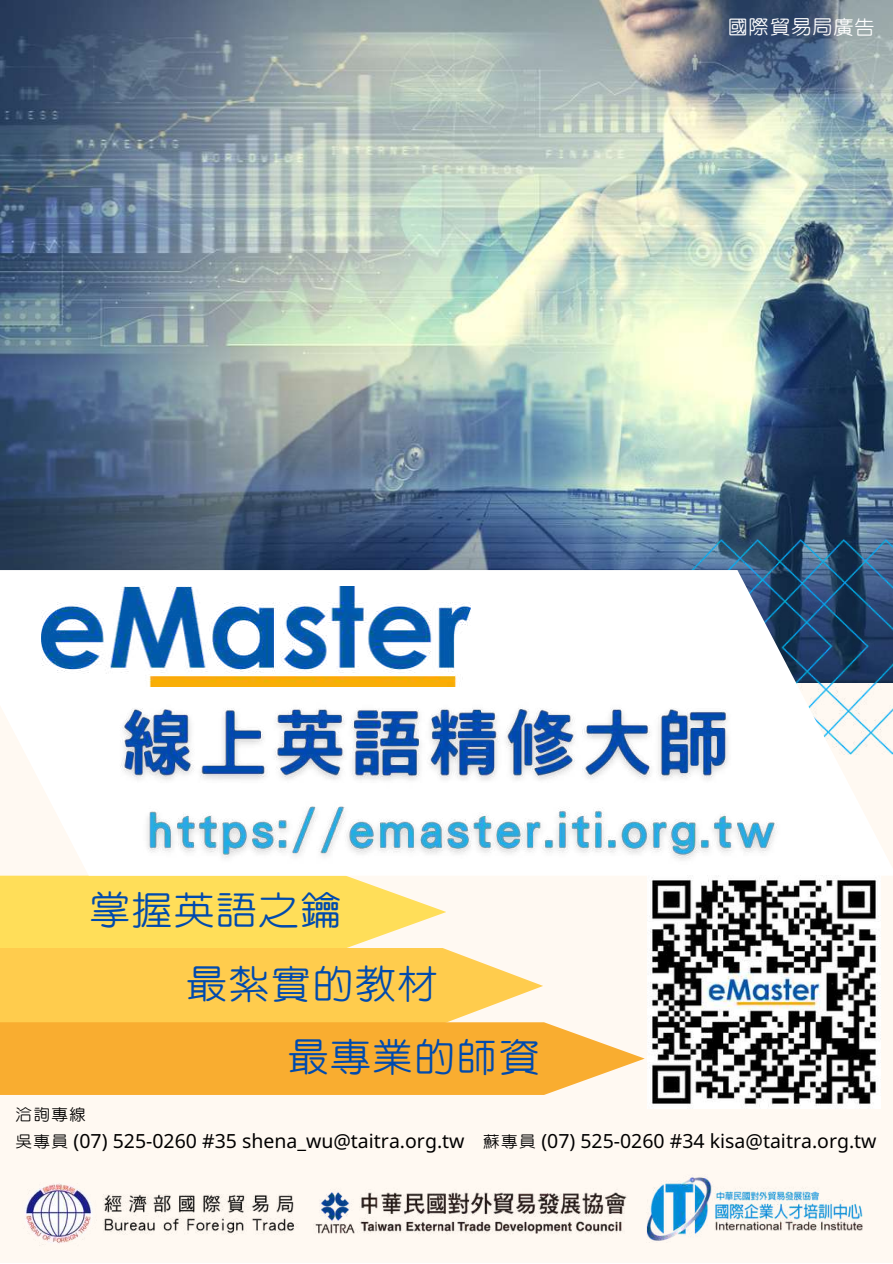
<style>
.page{position:relative;width:893px;height:1264px;background:#fff}
.page>*{position:absolute;margin:0;border:0;box-sizing:border-box;transform-origin:0 0}
.t1{font:48px "cw Te X Yen";letter-spacing:-.04em;color:#004aad}
.t2{font:24px "cw Te X Yen";letter-spacing:-.04em;color:#fff}
.t3{font:19.5px "Noto Sans";color:#000}
.t4{font:19.5px "cw Te X Yen";color:#000}
.s1{font-family:"cw Te X Yen"}
</style>
<div class="page">
<div style="left:0;top:0;width:892px;height:1262px;background:#fff9f2"></div>
<img style="left:0;top:0;width:892px;height:570px">
<img style="left:337px;top:1192px;width:290px;height:42px">
<img style="left:25px;top:1183px;width:312px;height:63px">
<img style="left:646px;top:1177px;width:217px;height:64px">
<svg style="left:0;top:875px;width:543px;height:147px"></svg>
<svg style="left:0;top:1022px;width:644px;height:72px;background:#f9b23f"></svg>
<img style="left:617px;top:539px;width:275px;height:31px">
<svg style="left:0;top:570px;width:892px;height:305px;fill:#fff"></svg>
<img style="left:42px;top:587px;width:428px;height:100px">
<img style="left:108px;top:696px;width:683px;height:175px">
<img style="left:647px;top:875px;width:233px;height:233px">
<p class="t2" style="left:726px;top:16px;width:150px">國際貿易局廣告</p>
<h1 class="t1" style="left:88px;top:888px;width:257px">掌握英語之鑰</h1>
<h1 class="t1" style="left:184px;top:961px;width:257px">最紮實的教材</h1>
<h1 class="t1" style="left:286px;top:1035px;width:257px">最專業的師資</h1>
<p class="t4" style="left:15px;top:1105px;width:73px">洽詢專線</p>
<p class="t3" style="left:15px;top:1127px;width:863px"><span class="s1">吳專員</span> (07) 525-0260 #35 shena_wu@taitra.org.tw <span class="s1">蘇專員</span> (07) 525-0260 #34 kisa@taitra.org.tw</p>
</div>
